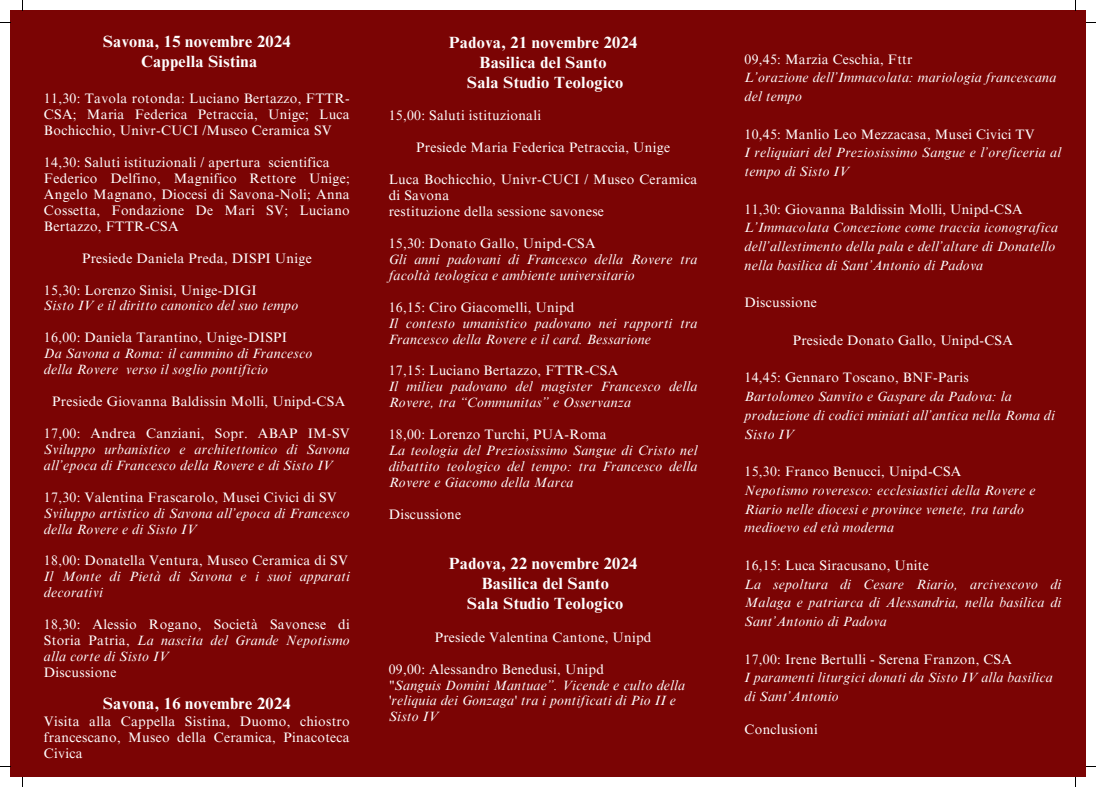
<style>
.page{position:relative;width:1096px;height:787px;background:#fff}
.page>*{position:absolute;margin:0;border:0;box-sizing:border-box;transform-origin:0 0}
.t1{font:700 16.25px/19.8px "Times NRMT Pro";letter-spacing:.02em;color:#fefefe;text-align:center}
.t2{font:italic 13.75px/18.8px "Times NRMT Pro";letter-spacing:.02em;color:#fefefe}
.t3{font:13.75px/16px "Times NRMT Pro";letter-spacing:.02em;color:#fefefe;text-align:justify}
.s1{font-style:normal}
.s2{font-style:italic}
</style>
<div class="page">
<div style="left:10px;top:10px;width:1076px;height:767px;background:#7b0404"></div>
<h1 class="t1" style="left:103px;top:34px;width:189px">Savona, 15 novembre 2024<br>Cappella Sistina</h1>
<p class="t3" style="left:44px;top:92px;width:307px">11,30: Tavola rotonda: Luciano Bertazzo, FTTR-CSA; Maria Federica Petraccia, Unige; Luca Bochicchio, Univr-CUCI /Museo Ceramica SV</p>
<p class="t3" style="left:44px;top:156px;width:287px">14,30: Saluti istituzionali / apertura scientifica</p>
<p class="t3" style="left:44px;top:172px;width:307px">Federico Delfino, Magnifico Rettore Unige; Angelo Magnano, Diocesi di Savona-Noli; Anna Cossetta, Fondazione De Mari SV; Luciano Bertazzo, FTTR-CSA</p>
<p class="t3" style="left:82px;top:252px;width:231px">Presiede Daniela Preda, DISPI Unige</p>
<p class="t3" style="left:44px;top:283px;width:214px">15,30: Lorenzo Sinisi, Unige-DIGI</p>
<p class="t2" style="left:44px;top:298px;width:256px">Sisto IV e il diritto canonico del suo tempo</p>
<p class="t3" style="left:44px;top:331px;width:245px">16,00: Daniela Tarantino, Unige-DISPI</p>
<p class="t2" style="left:44px;top:346px;width:270px">Da Savona a Roma: il cammino di Francesco</p>
<p class="t2" style="left:44px;top:362px;width:225px">della Rovere verso il soglio pontificio</p>
<p class="t3" style="left:52px;top:395px;width:294px">Presiede Giovanna Baldissin Molli, Unipd-CSA</p>
<p class="t2" style="left:44px;top:427px;width:307px;line-height:16px;text-align:justify"><span class="s1">17,00: Andrea Canziani, Sopr. ABAP IM-SV </span>Sviluppo urbanistico e architettonico di Savona all’epoca di Francesco della Rovere e di Sisto IV</p>
<p class="t3" style="left:44px;top:491px;width:294px">17,30: Valentina Frascarolo, Musei Civici di SV</p>
<p class="t2" style="left:44px;top:507px;width:307px;line-height:16px">Sviluppo artistico di Savona all’epoca di Francesco della Rovere e di Sisto IV</p>
<p class="t3" style="left:44px;top:554px;width:305px">18,00: Donatella Ventura, Museo Ceramica di SV</p>
<p class="t2" style="left:44px;top:570px;width:307px;line-height:16px">Il Monte di Pietà di Savona e i suoi apparati decorativi</p>
<p class="t3" style="left:44px;top:618px;width:307px">18,30: Alessio Rogano, Società Savonese di Storia Patria, <span class="s2">La nascita del Grande Nepotismo alla corte di Sisto IV</span></p>
<p class="t3" style="left:44px;top:666px;width:74px">Discussione</p>
<p class="t1" style="left:103px;top:695px;width:189px">Savona, 16 novembre 2024</p>
<p class="t3" style="left:44px;top:715px;width:307px">Visita alla Cappella Sistina, Duomo, chiostro francescano, Museo della Ceramica, Pinacoteca Civica</p>
<h1 class="t1" style="left:449px;top:35px;width:190px">Padova, 21 novembre 2024<br>Basilica del Santo<br>Sala Studio Teologico</h1>
<p class="t3" style="left:388px;top:109px;width:154px">15,00: Saluti istituzionali</p>
<p class="t3" style="left:416px;top:141px;width:255px">Presiede Maria Federica Petraccia, Unige</p>
<p class="t3" style="left:388px;top:173px;width:310px">Luca Bochicchio, Univr-CUCI / Museo Ceramica di Savona</p>
<p class="t3" style="left:388px;top:205px;width:217px">restituzione della sessione savonese</p>
<p class="t3" style="left:388px;top:237px;width:208px">15,30: Donato Gallo, Unipd-CSA</p>
<p class="t2" style="left:388px;top:253px;width:310px;line-height:16px">Gli anni padovani di Francesco della Rovere tra facoltà teologica e ambiente universitario</p>
<p class="t3" style="left:388px;top:301px;width:187px">16,15: Ciro Giacomelli, Unipd</p>
<p class="t2" style="left:388px;top:317px;width:310px;line-height:16px">Il contesto umanistico padovano nei rapporti tra<br>Francesco della Rovere e il card. Bessarione</p>
<p class="t3" style="left:388px;top:364px;width:231px">17,15: Luciano Bertazzo, FTTR-CSA</p>
<p class="t2" style="left:388px;top:380px;width:310px;line-height:16px">Il milieu padovano del magister Francesco della<br>Rovere, tra “Communitas” e Osservanza</p>
<p class="t3" style="left:388px;top:428px;width:219px">18,00: Lorenzo Turchi, PUA-Roma</p>
<p class="t2" style="left:388px;top:444px;width:310px;line-height:16px;text-align:justify">La teologia del Preziosissimo Sangue di Cristo nel dibattito teologico del tempo: tra Francesco della Rovere e Giacomo della Marca</p>
<p class="t3" style="left:388px;top:508px;width:74px">Discussione</p>
<h1 class="t1" style="left:449px;top:556px;width:190px">Padova, 22 novembre 2024<br>Basilica del Santo<br>Sala Studio Teologico</h1>
<p class="t3" style="left:434px;top:631px;width:218px">Presiede Valentina Cantone, Unipd</p>
<p class="t3" style="left:388px;top:662px;width:217px">09,00: Alessandro Benedusi, Unipd</p>
<p class="t2" style="left:388px;top:678px;width:298px;line-height:16px">"Sanguis Domini Mantuae”. Vicende e culto della 'reliquia dei Gonzaga' tra i pontificati di Pio II e<br>Sisto IV</p>
<p class="t3" style="left:744px;top:53px;width:169px">09,45: Marzia Ceschia, Fttr</p>
<p class="t2" style="left:744px;top:70px;width:313px">L’orazione dell’Immacolata: mariologia francescana del tempo</p>
<p class="t3" style="left:744px;top:128px;width:291px">10,45: Manlio Leo Mezzacasa, Musei Civici TV</p>
<p class="t2" style="left:744px;top:145px;width:318px">I reliquiari del Preziosissimo Sangue e l’oreficeria al tempo di Sisto IV</p>
<p class="t2" style="left:744px;top:201px;width:315px"><span class="s1">11,30: Giovanna Baldissin Molli, Unipd-CSA </span>L’Immacolata Concezione come traccia iconografica dell’allestimento della pala e dell’altare di Donatello nella basilica di Sant’Antonio di Padova</p>
<p class="t3" style="left:744px;top:296px;width:74px">Discussione</p>
<p class="t3" style="left:792px;top:334px;width:222px">Presiede Donato Gallo, Unipd-CSA</p>
<p class="t3" style="left:744px;top:371px;width:225px">14,45: Gennaro Toscano, BNF-Paris</p>
<p class="t2" style="left:744px;top:389px;width:311px">Bartolomeo Sanvito e Gaspare da Padova: la produzione di codici miniati all’antica nella Roma di<br>Sisto IV</p>
<p class="t3" style="left:744px;top:465px;width:218px">15,30: Franco Benucci, Unipd-CSA</p>
<p class="t2" style="left:744px;top:483px;width:292px">Nepotismo roveresco: ecclesiastici della Rovere e<br>Riario nelle diocesi e province venete, tra tardo medioevo ed età moderna</p>
<p class="t3" style="left:744px;top:559px;width:186px">16,15: Luca Siracusano, Unite</p>
<p class="t2" style="left:744px;top:576px;width:318px;text-align:justify">La sepoltura di Cesare Riario, arcivescovo di Malaga e patriarca di Alessandria, nella basilica di Sant’Antonio di Padova</p>
<p class="t3" style="left:744px;top:653px;width:269px">17,00: Irene Bertulli - Serena Franzon, CSA</p>
<p class="t2" style="left:744px;top:670px;width:309px">I paramenti liturgici donati da Sisto IV alla basilica di Sant’Antonio</p>
<p class="t3" style="left:744px;top:723px;width:75px">Conclusioni</p>
</div>
